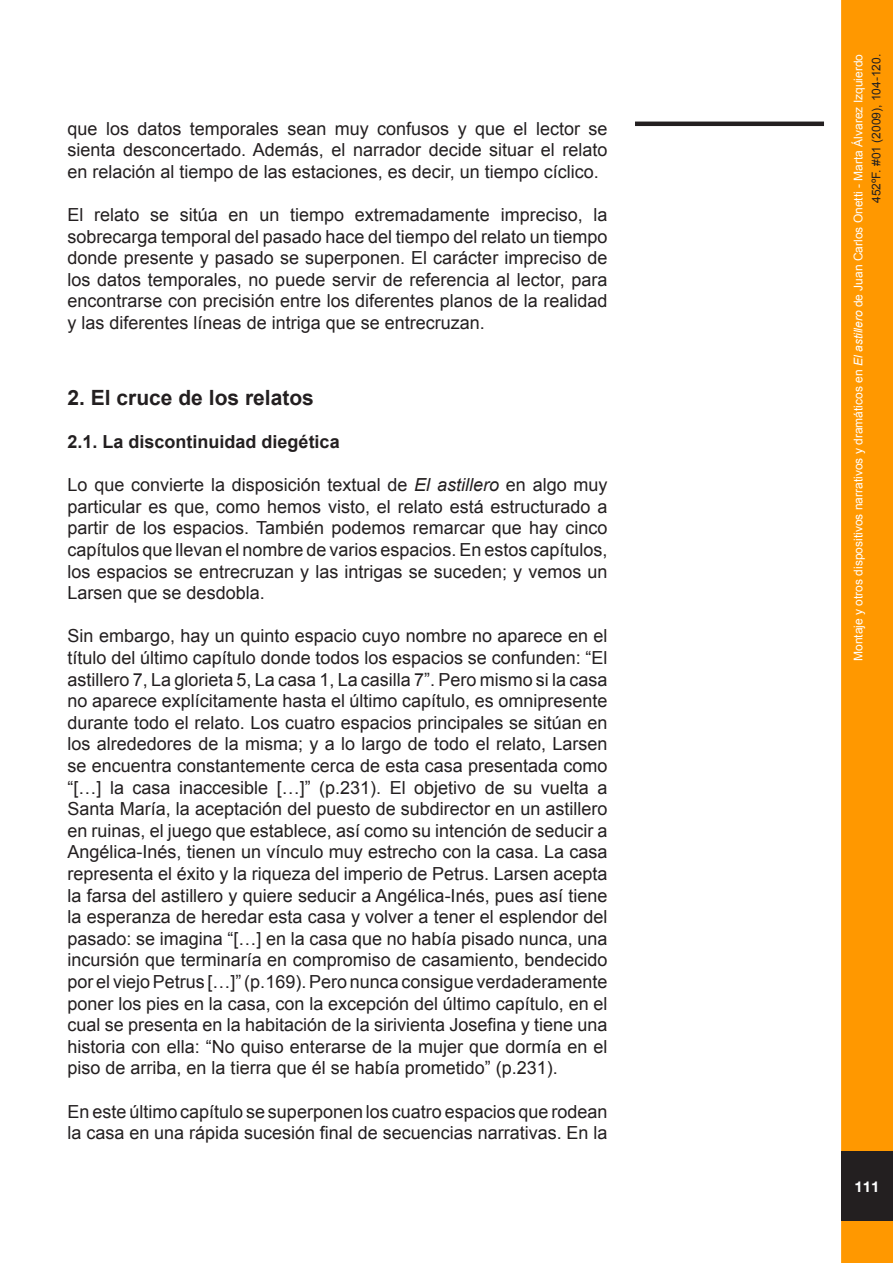
<style>
.page{position:relative;width:893px;height:1263px;background:#fff}
.page>*{position:absolute;margin:0;border:0;box-sizing:border-box;transform-origin:0 0}
.Estilo_de_párrafo_1{font:700 21px "Arial";color:#231f20}
.Estilo_de_párrafo_1-2{font:18px/21.6px "Arial";color:#231f20;text-align:justify}
.Estilo_de_párrafo_1-3{font:700 18px "Arial";color:#231f20}
.t1{font:700 15px "Helvetica Neue";color:#fff}
.t2{font:12px/18px "Arial";color:#fff;text-align:right}
.s1{font-style:italic}
.s2{color:#fdfdfd}
.s3{color:#231f20}
</style>
<div class="page">
<div style="left:841px;top:0;width:52px;height:1263px;background:#ff9800;border:3px solid #ff9800"></div>
<div style="left:841px;top:1151px;width:52px;height:70px;background:#231f20"></div>
<hr style="left:635px;top:122px;width:189px;height:4px;background:#231f20">
<p class="Estilo_de_párrafo_1-2" style="left:68px;top:118px;width:541px">que los datos temporales sean muy confusos y que el lector se sienta desconcertado. Además, el narrador decide situar el relato en relación al tiempo de las estaciones, es decir, un tiempo cíclico.</p>
<p class="Estilo_de_párrafo_1-2" style="left:68px;top:204px;width:541px">El relato se sitúa en un tiempo extremadamente impreciso, la sobrecarga temporal del pasado hace del tiempo del relato un tiempo donde presente y pasado se superponen. El carácter impreciso de los datos temporales, no puede servir de referencia al lector, para encontrarse con precisión entre los diferentes planos de la realidad y las diferentes líneas de intriga que se entrecruzan.</p>
<p class="Estilo_de_párrafo_1" style="left:68px;top:383px;width:248px">2. El cruce de los relatos</p>
<p class="Estilo_de_párrafo_1-3" style="left:68px;top:430px;width:274px">2.1. La discontinuidad diegética</p>
<p class="Estilo_de_párrafo_1-2" style="left:68px;top:474px;width:541px">Lo que convierte la disposición textual de <span class="s1">El astillero</span> en algo muy particular es que, como hemos visto, el relato está estructurado a partir de los espacios. También podemos remarcar que hay cinco capítulos que llevan el nombre de varios espacios. En estos capítulos, los espacios se entrecruzan y las intrigas se suceden; y vemos un Larsen que se desdobla.</p>
<p class="Estilo_de_párrafo_1-2" style="left:68px;top:625px;width:541px">Sin embargo, hay un quinto espacio cuyo nombre no aparece en el título del último capítulo donde todos los espacios se confunden: “El astillero 7, La glorieta 5, La casa 1, La casilla 7”. Pero mismo si la casa no aparece explícitamente hasta el último capítulo, es omnipresente durante todo el relato. Los cuatro espacios principales se sitúan en los alrededores de la misma; y a lo largo de todo el relato, Larsen se encuentra constantemente cerca de esta casa presentada como “[…] la casa inaccesible […]” (p.231). El objetivo de su vuelta a Santa María, la aceptación del puesto de subdirector en un astillero en ruinas, el juego que establece, así como su intención de seducir a Angélica-Inés, tienen un vínculo muy estrecho con la casa. La casa representa el éxito y la riqueza del imperio de Petrus. Larsen acepta la farsa del astillero y quiere seducir a Angélica-Inés, pues así tiene la esperanza de heredar esta casa y volver a tener el esplendor del pasado: se imagina “[…] en la casa que no había pisado nunca, una incursión que terminaría en compromiso de casamiento, bendecido por el viejo Petrus […]” (p.169). Pero nunca consigue verdaderamente poner los pies en la casa, con la excepción del último capítulo, en el cual se presenta en la habitación de la sirivienta Josefina y tiene una historia con ella: “No quiso enterarse de la mujer que dormía en el piso de arriba, en la tierra que él se había prometido” (p.231).</p>
<p class="Estilo_de_párrafo_1-2" style="left:68px;top:1101px;width:541px">En este último capítulo se superponen los cuatro espacios que rodean la casa en una rápida sucesión final de secuencias narrativas. En la</p>
<p class="t2" style="left:849px;top:661px;width:608px;rotate:-90deg">Montaje y otros dispositivos narrativos y dramáticos en <span class="s1">El astillero</span> de Juan Carlos Onetti <span class="s2">- Marta Álvarez Izquierdo<br></span><span class="s3">452ºF. #01 (2009), 104-120.</span></p>
<p class="t1" style="left:854px;top:1177px;width:27px">111</p>
</div>
